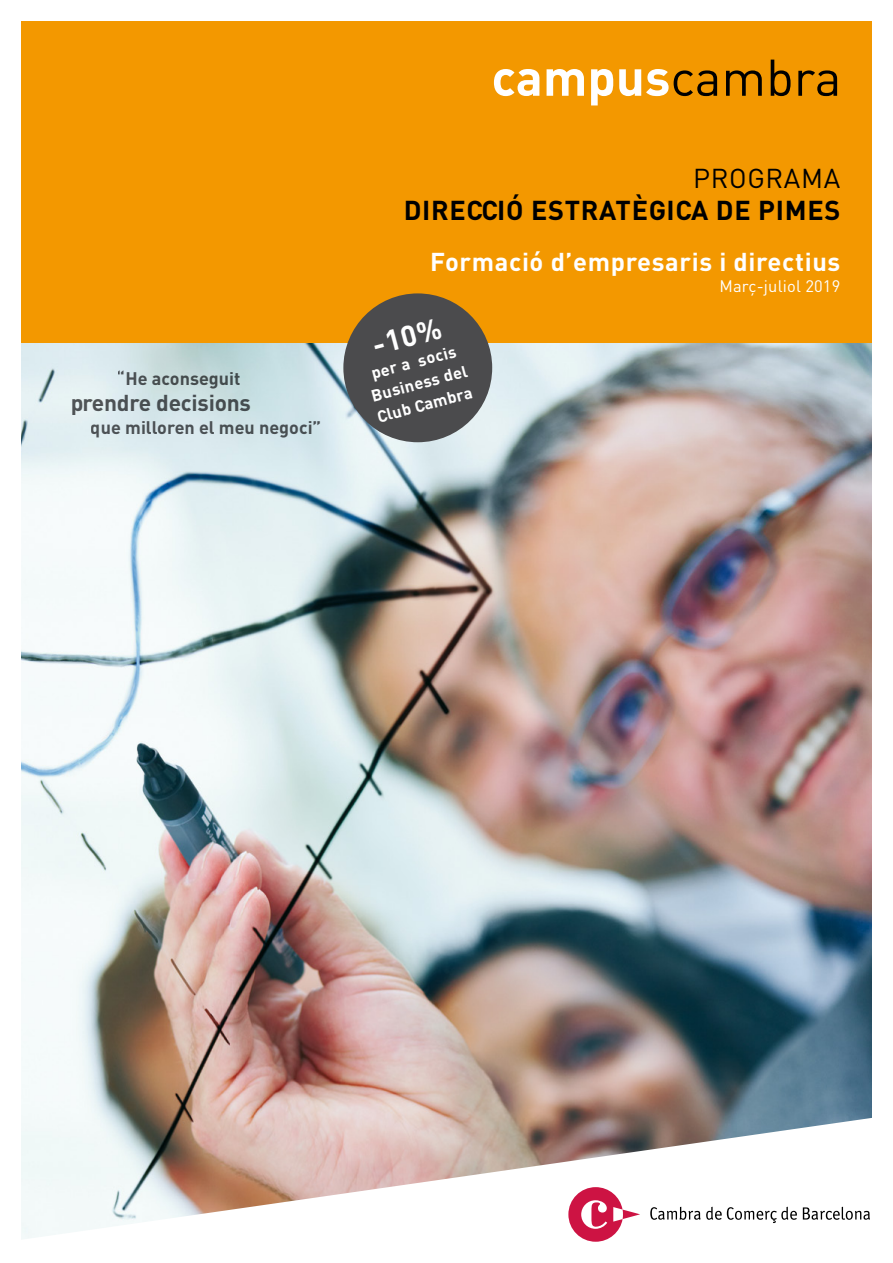
<style>
.page{position:relative;width:893px;height:1263px;background:#fff}
.page>*{position:absolute;margin:0;border:0;box-sizing:border-box;transform-origin:0 0}
.t1{font:700 50.85px "DIN";color:#fff}
.t2{font:700 29.25px "DIN";color:#fff}
.t3{font:700 27px "DIN";letter-spacing:.025em;color:#000}
.t4{font:27px "DIN";letter-spacing:.025em;color:#000}
.t5{font:700 25.5px "DIN";letter-spacing:.025em;color:#fff}
.t6{font:700 22.65px "DIN";letter-spacing:-.01em;color:#58585a}
.t7{font:700 18px "DIN";color:#58585a}
.t8{font:16.5px "DIN";letter-spacing:.01em;color:#fff}
.t9{font:700 16.35px/21.9px "DIN";color:#fff;text-align:center}
.s1{font-weight:400;color:#000}
</style>
<div class="page">
<div style="left:21px;top:21px;width:851px;height:323px;background:#f39800"></div>
<img style="left:21px;top:343px;width:851px;height:772px">
<div style="left:343px;top:293px;width:149px;height:149px;background:#4b4b4d;border-radius:50%"></div>
<svg style="left:21px;top:1115px;width:851px;height:124px"></svg>
<svg style="left:568px;top:1187px;width:72px;height:55px"></svg>
<svg style="left:650px;top:1207px;width:147px;height:16px"></svg>
<svg style="left:803px;top:1207px;width:67px;height:13px"></svg>
<p class="t7" style="left:117px;top:366px;width:125px">“He aconseguit</p>
<p class="t6" style="left:70px;top:387px;width:182px">prendre decisions</p>
<p class="t7" style="left:91px;top:416px;width:232px">que milloren el meu negoci”</p>
<h1 class="t1" style="left:491px;top:43px;width:351px">campus<span class="s1">cambra</span></h1>
<h3 class="t4" style="left:693px;top:163px;width:149px">PROGRAMA</h3>
<h3 class="t3" style="left:404px;top:192px;width:438px">DIRECCIÓ ESTRATÈGICA DE PIMES</h3>
<h3 class="t5" style="left:430px;top:245px;width:412px">Formació d’empresaris i directius</h3>
<p class="t8" style="left:719px;top:277px;width:122px">Març-juliol 2019</p>
<h2 class="t2" style="left:368px;top:327px;width:72px;rotate:-15deg">-10%</h2>
<p class="t9" style="left:363px;top:364px;width:100px;rotate:-15deg">per a socis<br>Business del<br>Club Cambra</p>
</div>
